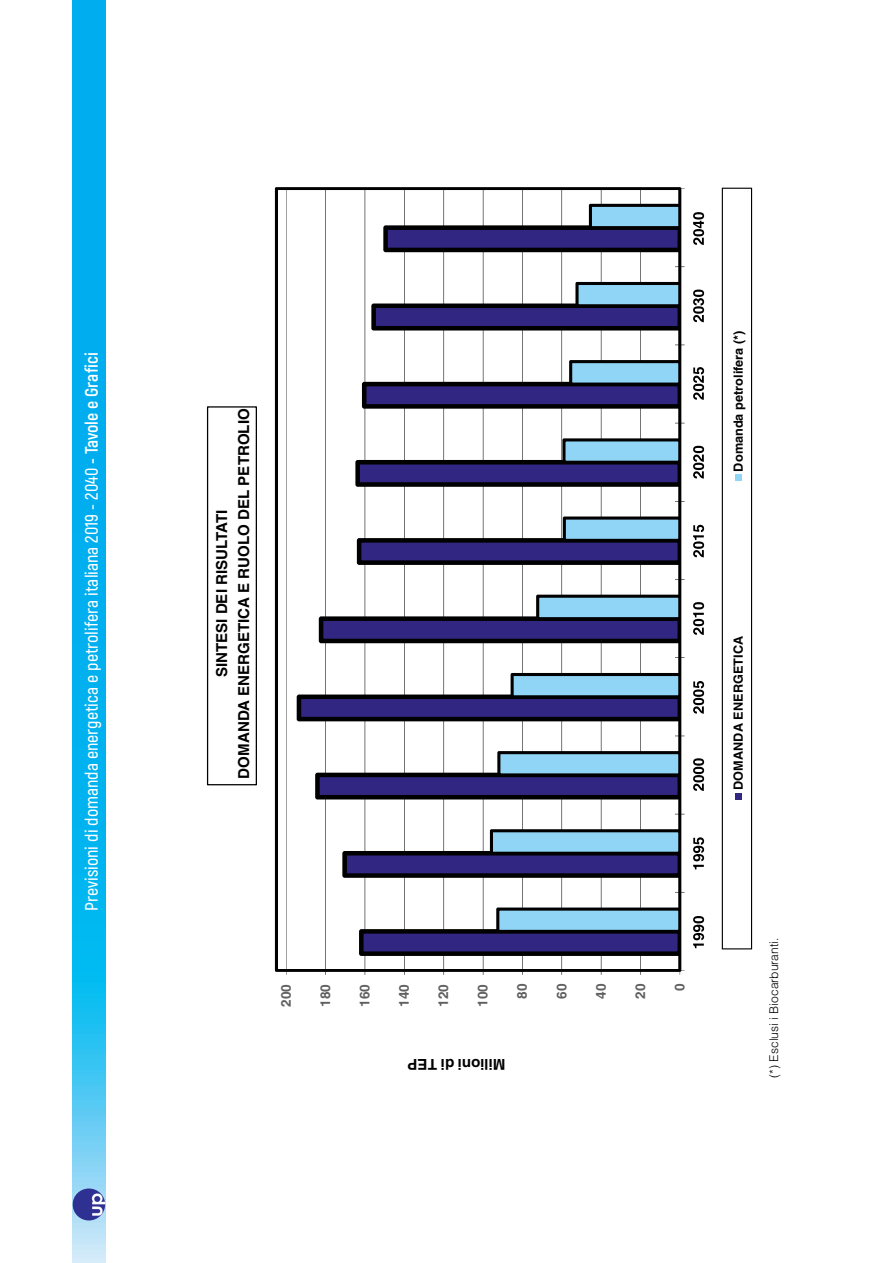
<style>
.page{position:relative;width:893px;height:1263px;background:#fff}
.page>*{position:absolute;margin:0;border:0;box-sizing:border-box;transform-origin:0 0}
.t1{font:600 18px "Akrobat";color:#fff}
.t2{font:700 15.15px/22px "Helvetica LT Std";color:#000;text-align:center}
.t3{font:700 15px "Helvetica LT Std";color:#000}
.t4{font:700 13.65px "Helvetica LT Std";letter-spacing:.005em;color:#606060}
.t5{font:700 12.75px "Helvetica LT Std";letter-spacing:.005em;color:#000}
.t6{font:300 12.15px "Helvetica LT Std";color:#000}
.s1{font-weight:700}
</style>
<div class="page">
<svg style="left:73px;top:0;width:32px;height:1263px;background:#14b6f0"></svg>
<img style="left:73px;top:1188px;width:32px;height:32px;border-radius:16px">
<div style="left:722px;top:188px;width:30px;height:761px;border:1px solid #000"></div>
<svg style="left:275px;top:187px;width:406px;height:785px"></svg>
<svg style="left:297px;top:225px;width:383px;height:731px"></svg>
<svg style="left:490px;top:204px;width:190px;height:729px"></svg>
<hr style="left:276px;top:970px;width:404px;height:1px;background:#000">
<hr style="left:680px;top:189px;width:1px;height:781px;background:#000">
<svg style="left:675px;top:970px;width:10px;height:5px"></svg>
<svg style="left:693px;top:916px;width:11px;height:32px"></svg>
<svg style="left:693px;top:837px;width:11px;height:32px"></svg>
<svg style="left:693px;top:758px;width:11px;height:33px"></svg>
<svg style="left:693px;top:681px;width:11px;height:33px"></svg>
<svg style="left:693px;top:602px;width:11px;height:33px"></svg>
<svg style="left:693px;top:525px;width:11px;height:32px"></svg>
<svg style="left:693px;top:446px;width:11px;height:33px"></svg>
<svg style="left:693px;top:367px;width:11px;height:33px"></svg>
<svg style="left:693px;top:290px;width:11px;height:32px"></svg>
<svg style="left:693px;top:212px;width:11px;height:33px"></svg>
<svg style="left:207px;top:406px;width:50px;height:379px"></svg>
<div style="left:735px;top:793px;width:7px;height:6px;background:#312783"></div>
<div style="left:735px;top:474px;width:7px;height:7px;background:#90d4f6"></div>
<p class="t1" style="left:81px;top:910px;width:560px;rotate:-90deg">Previsioni di domanda energetica e petrolifera italiana 2019 - 2040 <span class="s1">- Tavole e Grafici</span></p>
<p class="t2" style="left:210px;top:778px;width:372px;rotate:-90deg">SINTESI DEI RISULTATI<br>DOMANDA ENERGETICA E RUOLO DEL PETROLIO</p>
<p class="t5" style="left:731px;top:472px;width:142px;rotate:-90deg">Domanda petrolifera (*)</p>
<p class="t5" style="left:731px;top:790px;width:155px;rotate:-90deg">DOMANDA ENERGETICA</p>
<p class="t4" style="left:278px;top:1007px;width:24px;rotate:-90deg">200</p>
<p class="t4" style="left:317px;top:1007px;width:24px;rotate:-90deg">180</p>
<p class="t4" style="left:356px;top:1007px;width:24px;rotate:-90deg">160</p>
<p class="t4" style="left:396px;top:1007px;width:24px;rotate:-90deg">140</p>
<p class="t4" style="left:435px;top:1007px;width:24px;rotate:-90deg">120</p>
<p class="t4" style="left:474px;top:1007px;width:24px;rotate:-90deg">100</p>
<p class="t4" style="left:514px;top:999px;width:17px;rotate:-90deg">80</p>
<p class="t3" style="left:505px;top:1073px;width:100px;rotate:-180deg">M oi l i n di Ti E P</p>
<p class="t4" style="left:553px;top:999px;width:17px;rotate:-90deg">60</p>
<p class="t4" style="left:593px;top:999px;width:17px;rotate:-90deg">40</p>
<p class="t4" style="left:632px;top:999px;width:17px;rotate:-90deg">20</p>
<p class="t4" style="left:671px;top:990px;width:9px;rotate:-90deg">0</p>
<p class="t6" style="left:766px;top:1078px;width:141px;rotate:-90deg">(*) Esclusi i Biocarburanti.</p>
</div>
